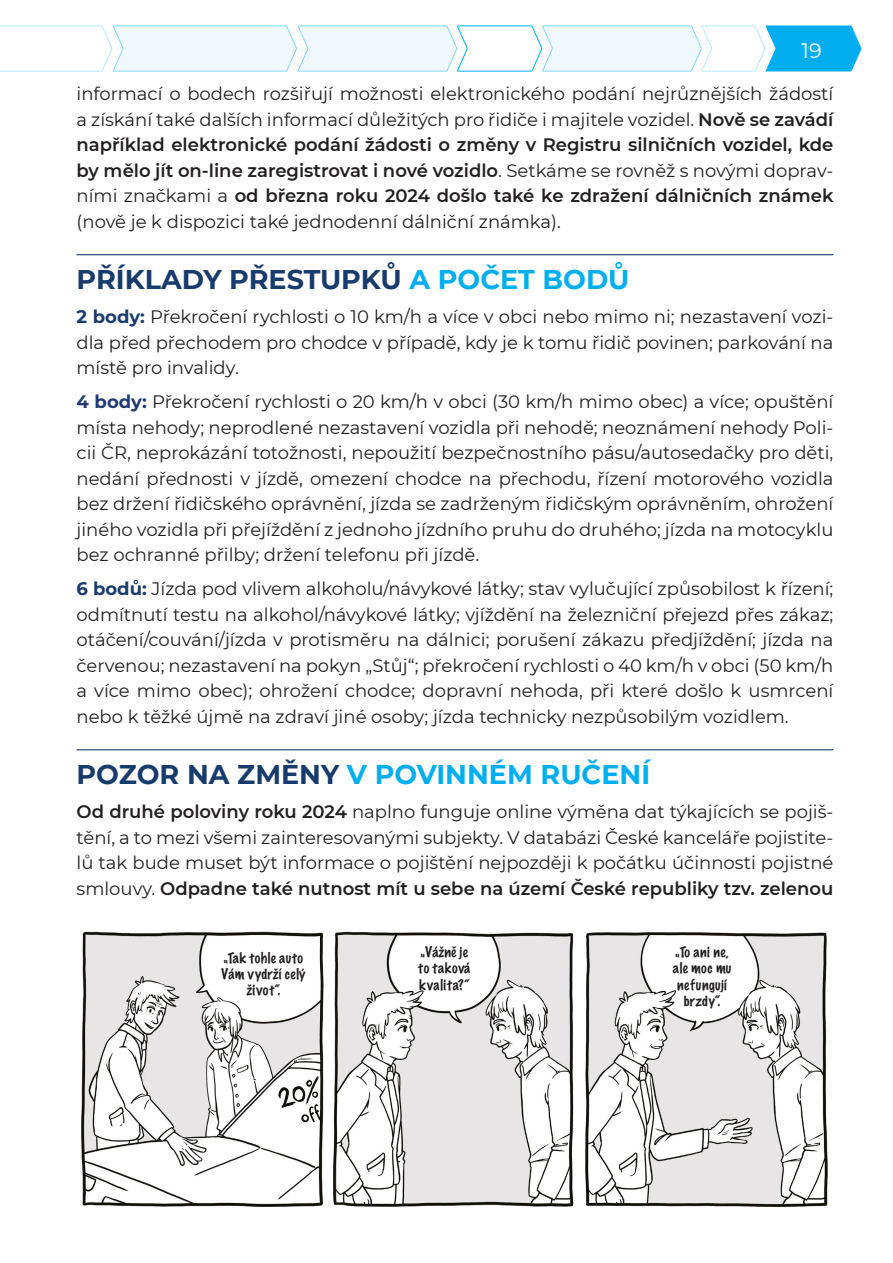
<style>
.page{position:relative;width:893px;height:1263px;background:#fff}
.page>*{position:absolute;margin:0;border:0;box-sizing:border-box;transform-origin:0 0}
.bold_linka{font:700 27px "Montserrat";color:#183b6d}
.bold_linka-2{font:700 27px "Montserrat";color:#00aeef}
.t1{font:20.85px "Montserrat";color:#fff}
.t2{font:18px/25.5px "Montserrat";color:#231f20;text-align:justify}
.t3{font:100 13.5px/16.2px "Marker Felt";letter-spacing:.035em;color:#231f20;text-align:center}
.s1{font-weight:600}
.s2{color:#00aeef}
.s3{font-weight:700;color:#183b6d}
.s4{font-weight:700;color:#213a72}
.s5{color:#183b6d}
</style>
<div class="page">
<svg style="left:0;top:25px;width:861px;height:47px"></svg>
<hr style="left:77px;top:254px;width:756px;height:1px;background:#183b6d">
<hr style="left:77px;top:749px;width:756px;height:1px;background:#183b6d">
<img style="left:81px;top:931px;width:747px;height:276px">
<p class="t1" style="left:801px;top:37px;width:22px">19</p>
<p class="t2" style="left:77px;top:81px;width:758px">informací o bodech rozšiřují možnosti elektronického podání nejrůznějších žádostí a získání také dalších informací důležitých pro řidiče i majitele vozidel. <span class="s1">Nově se zavádí například elektronické podání žádosti o změny v Registru silničních vozidel, kde by mělo jít on-line zaregistrovat i nové vozidlo</span>. Setkáme se rovněž s novými doprav&shy;ními značkami a <span class="s1">od března roku 2024 došlo také ke zdražení dálničních známek </span>(nově je k dispozici také jednodenní dálniční známka).</p>
<p class="bold_linka" style="left:77px;top:260px;width:555px">PŘÍKLADY PŘESTUPKŮ <span class="s2">A POČET BODŮ</span></p>
<p class="t2" style="left:77px;top:304px;width:758px"><span class="s3">2 body:</span> Překročení rychlosti o 10 km/h a více v obci nebo mimo ni; nezastavení vozi&shy;dla před přechodem pro chodce v případě, kdy je k tomu řidič povinen; parkování na místě pro invalidy.</p>
<p class="t2" style="left:77px;top:389px;width:758px"><span class="s4">4 body:</span> Překročení rychlosti o 20 km/h v obci (30 km/h mimo obec) a více; opuštění místa nehody; neprodlené nezastavení vozidla při nehodě; neoznámení nehody Poli&shy;cii ČR, neprokázání totožnosti, nepoužití bezpečnostního pásu/autosedačky pro děti, nedání přednosti v jízdě, omezení chodce na přechodu, řízení motorového vozidla bez držení řidičského oprávnění, jízda se zadrženým řidičským oprávněním, ohrožení jiného vozidla při přejíždění z jednoho jízdního pruhu do druhého; jízda na motocyklu bez ochranné přilby; držení telefonu při jízdě.</p>
<p class="t2" style="left:77px;top:576px;width:758px"><span class="s3">6 bodů:</span> Jízda pod vlivem alkoholu/návykové látky; stav vylučující způsobilost k řízení; odmítnutí testu na alkohol/návykové látky; vjíždění na železniční přejezd přes zákaz; otáčení/couvání/jízda v protisměru na dálnici; porušení zákazu předjíždění; jízda na červenou; nezastavení na pokyn „Stůj“; překročení rychlosti o 40 km/h v obci (50 km/h a více mimo obec); ohrožení chodce; dopravní nehoda, při které došlo k usmrcení nebo k těžké újmě na zdraví jiné osoby; jízda technicky nezpůsobilým vozidlem.</p>
<p class="bold_linka-2" style="left:77px;top:755px;width:575px"><span class="s5">POZOR NA ZMĚNY</span> V POVINNÉM RUČENÍ</p>
<p class="t2" style="left:77px;top:799px;width:758px"><span class="s1">Od druhé poloviny roku 2024</span> naplno funguje online výměna dat týkajících se pojiš&shy;tění, a to mezi všemi zainteresovanými subjekty. V databázi České kanceláře pojistite&shy;lů tak bude muset být informace o pojištění nejpozději k počátku účinnosti pojistné smlouvy. <span class="s1">Odpadne také nutnost mít u sebe na území České republiky tzv. zelenou</span></p>
<p class="t3" style="left:221px;top:949px;width:86px">„Tak tohle auto<br>Vám vydrží celý život“.</p>
<p class="t3" style="left:418px;top:944px;width:54px;text-align:left">„Vážně je to taková kvalita?“</p>
<p class="t3" style="left:673px;top:944px;width:60px">„To ani ne, ale moc mu nefungují brzdy“.</p>
</div>
